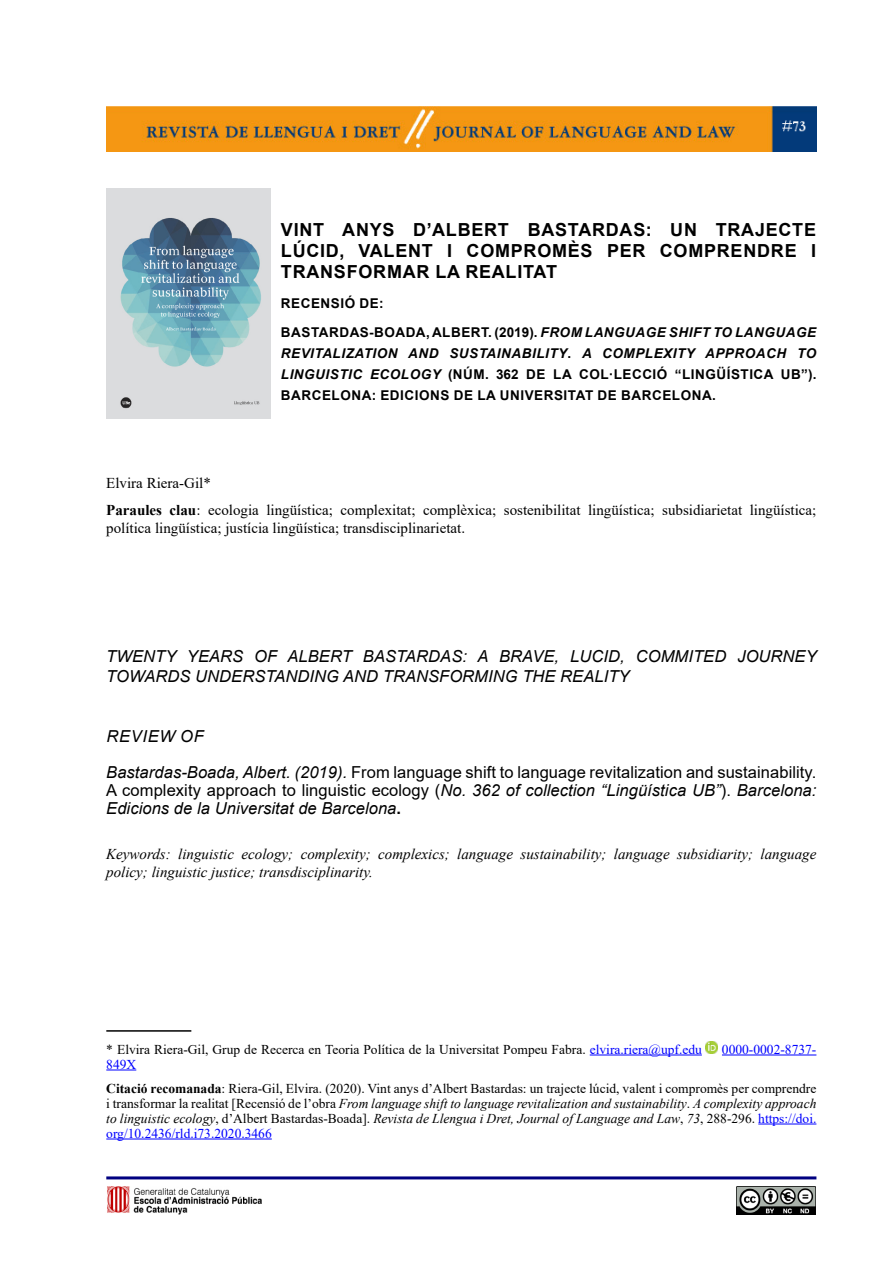
<style>
.page{position:relative;width:893px;height:1263px;background:#fff}
.page>*{position:absolute;margin:0;border:0;box-sizing:border-box;transform-origin:0 0}
.Títol_article{font:700 18px/21px "Arial";letter-spacing:.04em;color:#000;text-align:justify}
.Títol_article_2a_lle{font:italic 16.5px/18px "Arial";letter-spacing:.005em;color:#000;text-align:justify}
.cos_de_text{font:italic 16.5px/19.5px "Arial";letter-spacing:.005em;color:#000}
.Títol_article_2a_lle-2{font:italic 16.5px "Arial";letter-spacing:.04em;color:#000}
.paraules_clau{font:15px/18px "Times New Roman";color:#000}
.cos_resum_2a_llengua{font:italic 15px/18px "Times New Roman";color:#000}
.nom_de_l_autor{font:15px "Times New Roman";color:#000}
.nota_a_peu_de_pàgina{font:13.5px/15px "Times New Roman";color:#000;text-align:justify}
.Títol_article-2{font:700 13.5px/21px "Arial";letter-spacing:.04em;color:#000;text-align:justify}
.nota_a_peu_de_pàgina-2{font:13.5px "Times New Roman";color:#00f}
.s1{font-style:italic}
.s2{font-weight:700}
.s3{font-style:normal}
.s4{font-weight:700;font-style:normal}
.s5{color:#00f}
</style>
<div class="page">
<hr style="left:106px;top:1176px;width:710px;height:3px;background:#000080">
<img style="left:106px;top:106px;width:711px;height:46px">
<img style="left:107px;top:1187px;width:155px;height:28px">
<img style="left:737px;top:1187px;width:78px;height:27px">
<hr style="left:106px;top:1030px;width:85px;height:2px;background:#000">
<hr style="left:590px;top:1055px;width:112px;height:1px;background:#00f">
<hr style="left:722px;top:1055px;width:94px;height:1px;background:#00f">
<hr style="left:106px;top:1070px;width:30px;height:1px;background:#00f">
<hr style="left:758px;top:1124px;width:58px;height:1px;background:#00f">
<hr style="left:106px;top:1139px;width:166px;height:1px;background:#00f">
<img style="left:106px;top:188px;width:164px;height:230px">
<svg style="left:706px;top:1041px;width:12px;height:12px"></svg>
<p class="Títol_article" style="left:281px;top:220px;width:537px">VINT ANYS D’ALBERT BASTARDAS: UN TRAJECTE LÚCID, VALENT I COMPROMÈS PER COMPRENDRE I TRANSFORMAR LA REALITAT</p>
<p class="Títol_article-2" style="left:281px;top:293px;width:104px">RECENSIÓ DE:</p>
<p class="Títol_article-2" style="left:281px;top:322px;width:537px">BASTARDAS-BOADA, ALBERT. (2019). <span class="s1">FROM LANGUAGE SHIFT TO LANGUAGE REVITALIZATION AND SUSTAINABILITY</span>. <span class="s1">A COMPLEXITY APPROACH TO LINGUISTIC ECOLOGY</span> (NÚM. 362 DE LA COL·LECCIÓ “LINGÜÍSTICA UB”).<br>BARCELONA: EDICIONS DE LA UNIVERSITAT DE BARCELONA.</p>
<p class="nom_de_l_autor" style="left:106px;top:473px;width:106px">Elvira Riera-Gil*</p>
<p class="paraules_clau" style="left:106px;top:500px;width:712px"><span class="s2">Paraules clau</span>: ecologia lingüística; complexitat; complèxica; sostenibilitat lingüística; subsidiarietat lingüística; política lingüística; justícia lingüística; transdisciplinarietat.</p>
<p class="cos_de_text" style="left:106px;top:647px;width:712px">TWENTY YEARS OF ALBERT BASTARDAS: A BRAVE, LUCID, COMMITED JOURNEY<br>TOWARDS UNDERSTANDING AND TRANSFORMING THE REALITY</p>
<p class="Títol_article_2a_lle-2" style="left:107px;top:725px;width:99px">REVIEW OF</p>
<p class="Títol_article_2a_lle" style="left:106px;top:763px;width:712px">Bastardas-Boada, Albert. (2019). <span class="s3">From language shift to language revitalization and sustainability.<br>A complexity approach to linguistic ecology (</span>No. 362 of collection “Lingüística UB”<span class="s3">).</span> Barcelona:<br>Edicions de la Universitat de Barcelona<span class="s4">.</span></p>
<p class="cos_resum_2a_llengua" style="left:106px;top:844px;width:712px">Keywords: linguistic ecology; complexity; complexics; language sustainability; language subsidiarity; language policy; linguistic justice; transdisciplinarity.</p>
<p class="nota_a_peu_de_pàgina" style="left:106px;top:1041px;width:597px">* Elvira Riera-Gil, Grup de Recerca en Teoria Política de la Universitat Pompeu Fabra. <span class="s5">elvira.riera@upf.edu</span></p>
<p class="nota_a_peu_de_pàgina-2" style="left:722px;top:1039px;width:96px">0000-0002-8737-</p>
<p class="nota_a_peu_de_pàgina-2" style="left:106px;top:1054px;width:31px">849X</p>
<p class="nota_a_peu_de_pàgina" style="left:106px;top:1080px;width:712px"><span class="s2">Citació recomanada</span>: Riera-Gil, Elvira. (2020). Vint anys d’Albert Bastardas: un trajecte lúcid, valent i compromès per comprendre i transformar la realitat [Recensió de l’obra <span class="s1">From language shift to language revitalization and sustainability</span>. <span class="s1">A complexity approach to linguistic ecology</span>, d’Albert Bastardas-Boada]. <span class="s1">Revista de Llengua i Dret, Journal of Language and Law</span>, <span class="s1">73</span>, 288-296. <span class="s5">https://doi. org/10.2436/rld.i73.2020.3466</span></p>
</div>
